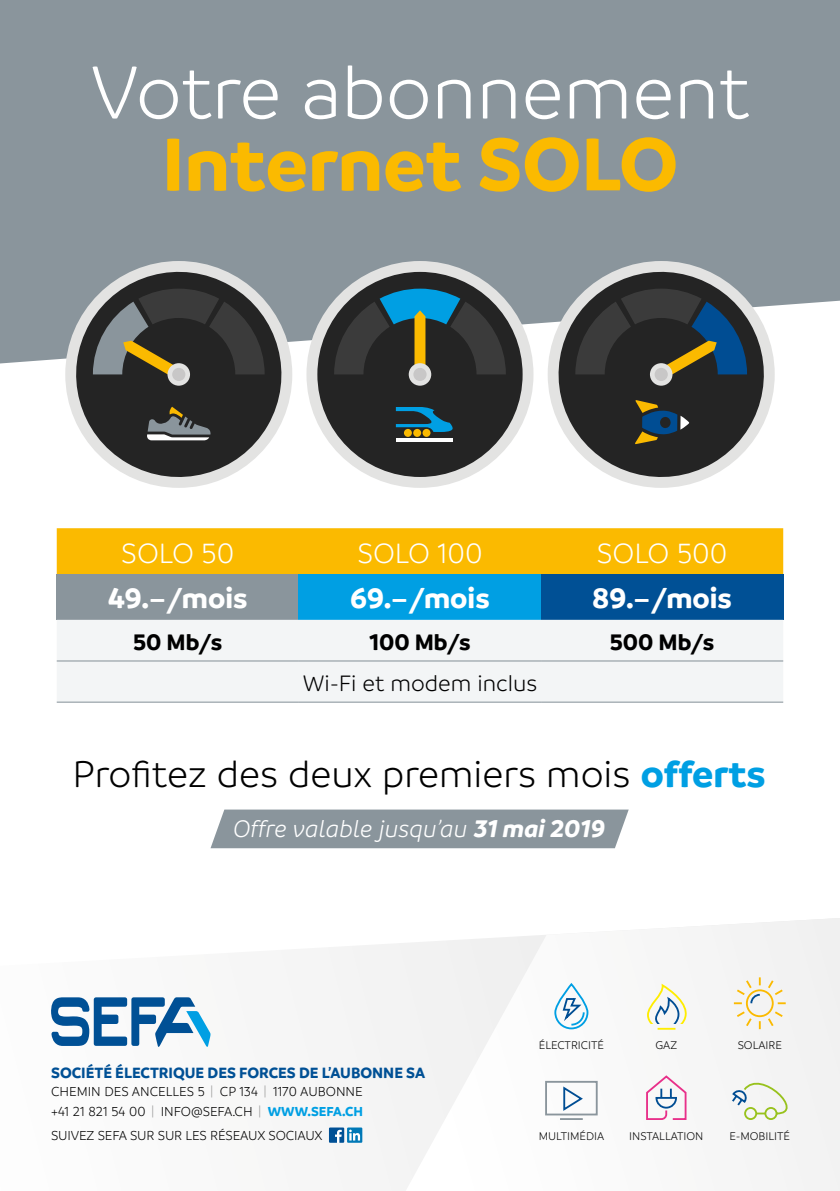
<style>
.page{position:relative;width:840px;height:1191px;background:#fff}
.page>*{position:absolute;margin:0;border:0;box-sizing:border-box;transform-origin:0 0}
.t1{font:300 80px "Branding";color:#fff}
.t2{font:700 80px "Branding";color:#fbba00}
.t3{font:300 40px "Branding";color:#000}
.t4{font:700 30px "Branding";color:#fff}
.t5{font:300 30px "Branding";color:#fff}
.t6{font:italic 300 25.6px "Branding";color:#fff}
.t7{font:700 24px "Branding";color:#000}
.t8{font:300 24px "Branding";color:#000}
.t9{font:700 16px "Branding";color:#005095}
.t10{font:300 14px/20px "Branding";color:#000}
.t11{font:300 12px "Branding";color:#000}
.s1{font-weight:700;color:#009fe3}
.s2{font-weight:700}
.s3{color:#9d9d9c}
</style>
<div class="page">
<div style="left:57px;top:528px;width:725px;height:46px;background:#fbba00"></div>
<div style="left:57px;top:574px;width:242px;height:46px;background:#8a959c"></div>
<div style="left:299px;top:574px;width:241px;height:46px;background:#009fe3"></div>
<div style="left:540px;top:574px;width:242px;height:46px;background:#005095"></div>
<div style="left:57px;top:620px;width:725px;height:81px;background:#f3f5f6"></div>
<hr style="left:57px;top:660px;width:242px;height:1px;background:#8a959c">
<hr style="left:299px;top:660px;width:241px;height:1px;background:#8a959c">
<hr style="left:540px;top:660px;width:242px;height:1px;background:#8a959c">
<hr style="left:57px;top:701px;width:242px;height:1px;background:#8a959c">
<hr style="left:299px;top:701px;width:241px;height:1px;background:#8a959c">
<hr style="left:540px;top:701px;width:242px;height:1px;background:#8a959c">
<div style="left:210px;top:943px;width:195px;height:248px;background:#f6f6f6"></div>
<svg style="left:405px;top:918px;width:434px;height:273px"></svg>
<svg style="left:329px;top:1127px;width:33px;height:15px"></svg>
<svg style="left:51px;top:997px;width:159px;height:50px"></svg>
<svg style="left:731px;top:975px;width:56px;height:56px"></svg>
<svg style="left:645px;top:982px;width:41px;height:47px"></svg>
<svg style="left:644px;top:1074px;width:43px;height:47px"></svg>
<svg style="left:544px;top:1080px;width:54px;height:41px"></svg>
<svg style="left:729px;top:1067px;width:77px;height:54px"></svg>
<svg style="left:553px;top:984px;width:36px;height:46px"></svg>
<div style="left:0;top:0;width:839px;height:363px;background:#8a959c"></div>
<svg style="left:62px;top:257px;width:234px;height:231px"></svg>
<svg style="left:93px;top:289px;width:171px;height:88px"></svg>
<div style="left:167px;top:363px;width:23px;height:23px;background:#e3e3e2;border-radius:50%"></div>
<div style="left:172px;top:368px;width:13px;height:13px;background:#c8c7c7;border-radius:50%"></div>
<div style="left:306px;top:261px;width:227px;height:227px;background:#e3e3e2;border-radius:50%"></div>
<div style="left:317px;top:272px;width:205px;height:205px;background:#242424;border-radius:50%"></div>
<svg style="left:334px;top:289px;width:171px;height:85px"></svg>
<svg style="left:408px;top:363px;width:23px;height:23px"></svg>
<div style="left:413px;top:368px;width:13px;height:13px;background:#c8c7c7;border-radius:50%"></div>
<svg style="left:543px;top:257px;width:235px;height:231px"></svg>
<svg style="left:575px;top:289px;width:171px;height:87px"></svg>
<svg style="left:649px;top:363px;width:23px;height:23px"></svg>
<div style="left:654px;top:368px;width:13px;height:13px;background:#c8c7c7;border-radius:50%"></div>
<svg style="left:634px;top:400px;width:54px;height:44px"></svg>
<svg style="left:395px;top:407px;width:58px;height:25px"></svg>
<div style="left:422px;top:429px;width:8px;height:8px;background:#fbba00;border-radius:50%"></div>
<div style="left:413px;top:429px;width:8px;height:8px;background:#fbba00;border-radius:50%"></div>
<hr style="left:395px;top:438px;width:57px;height:3px;background:#fff">
<div style="left:403px;top:429px;width:8px;height:8px;background:#fbba00;border-radius:50%"></div>
<div style="left:210px;top:809px;width:418px;height:39px;background:#8a959c"></div>
<svg style="left:147px;top:407px;width:63px;height:33px"></svg>
<h1 class="t1" style="left:90px;top:51px;width:660px">Votre abonnement</h1>
<h1 class="t2" style="left:162px;top:118px;width:517px">Internet SOLO</h1>
<h3 class="t5" style="left:121px;top:537px;width:114px">SOLO 50</h3>
<h3 class="t5" style="left:357px;top:537px;width:127px">SOLO 100</h3>
<h3 class="t5" style="left:596px;top:537px;width:132px">SOLO 500</h3>
<h3 class="t4" style="left:108px;top:581px;width:141px">49.–/mois</h3>
<h3 class="t4" style="left:350px;top:581px;width:141px">69.–/mois</h3>
<h3 class="t4" style="left:592px;top:581px;width:141px">89.–/mois</h3>
<h3 class="t7" style="left:133px;top:628px;width:91px">50 Mb/s</h3>
<h3 class="t7" style="left:369px;top:628px;width:103px">100 Mb/s</h3>
<h3 class="t7" style="left:609px;top:628px;width:106px">500 Mb/s</h3>
<h3 class="t8" style="left:302px;top:670px;width:236px">Wi-Fi et modem inclus</h3>
<h2 class="t3" style="left:72px;top:753px;width:694px">Profitez des deux premiers mois <span class="s1">offerts</span></h2>
<h3 class="t6" style="left:233px;top:815px;width:373px">Offre valable jusqu’au <span class="s2">31 mai 2019</span></h3>
<p class="t9" style="left:51px;top:1063px;width:375px">SOCIÉTÉ ÉLECTRIQUE DES FORCES DE L’AUBONNE SA</p>
<p class="t10" style="left:51px;top:1081px;width:313px">CHEMIN DES ANCELLES 5 <span class="s3">|</span> CP 134 <span class="s3">|</span> 1170 AUBONNE +41 21 821 54 00 <span class="s3">|</span> INFO@SEFA.CH <span class="s3">|</span> <span class="s1">WWW.SEFA.CH</span></p>
<p class="t10" style="left:51px;top:1125px;width:273px">SUIVEZ SEFA SUR SUR LES RÉSEAUX SOCIAUX</p>
<p class="t11" style="left:538px;top:1039px;width:67px">ÉLECTRICITÉ</p>
<p class="t11" style="left:655px;top:1039px;width:23px">GAZ</p>
<p class="t11" style="left:737px;top:1039px;width:46px">SOLAIRE</p>
<p class="t11" style="left:538px;top:1129px;width:67px">MULTIMÉDIA</p>
<p class="t11" style="left:628px;top:1129px;width:76px">INSTALLATION</p>
<p class="t11" style="left:729px;top:1129px;width:62px">E-MOBILITÉ</p>
</div>
